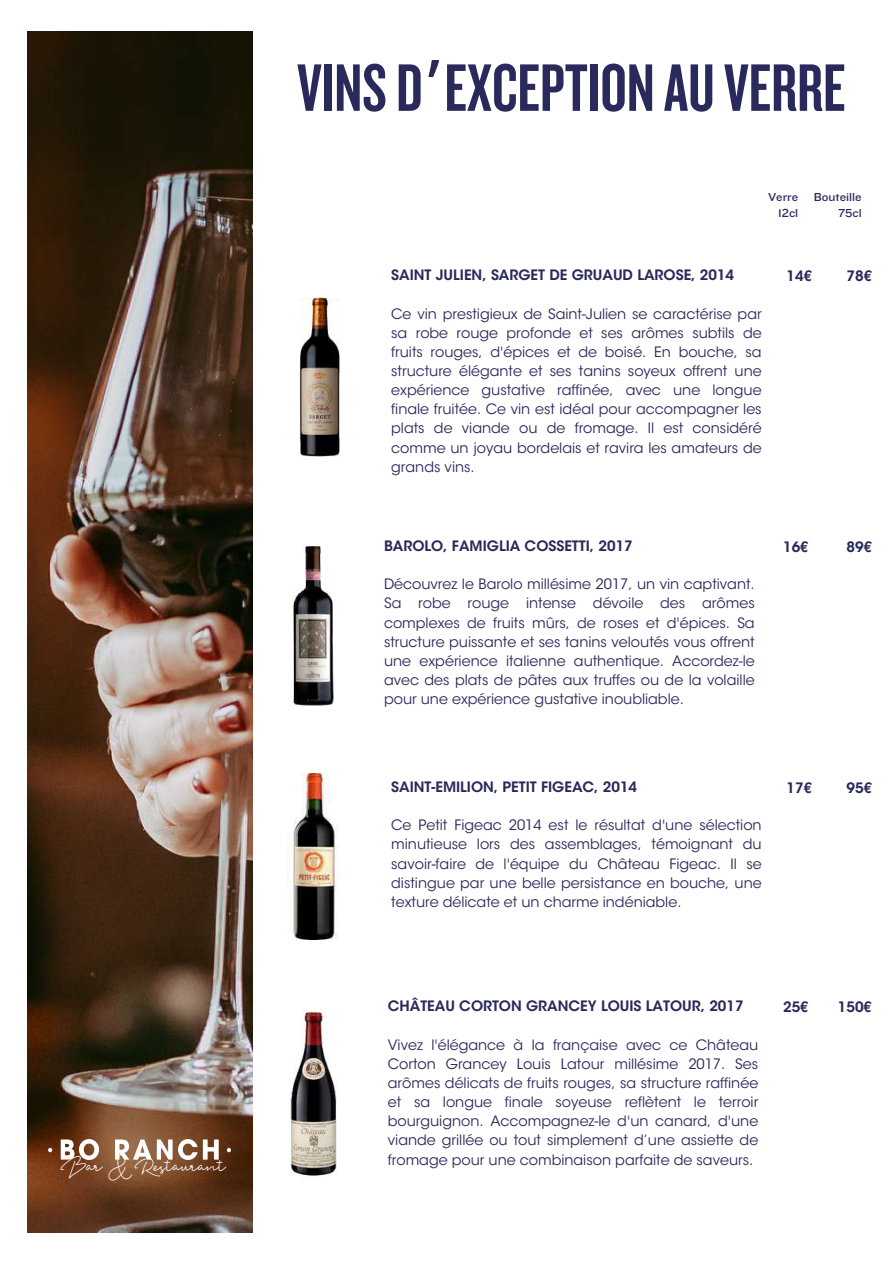
<style>
.page{position:relative;width:894px;height:1264px;background:#fff}
.page>*{position:absolute;margin:0;border:0;box-sizing:border-box;transform-origin:0 0}
.t1{font:69.75px "Knockout HTF48 Featherweight";color:#292a5b}
.t2{font:25.95px "Madelon Script";color:#fff}
.t3{font:14.25px/19.2px "ITC Avant Garde Std";color:#292a5b;text-align:justify}
.t4{font:600 14.25px "ITC Avant Garde Std";color:#292a5b}
.t5{font:12px/16px "Knockout HTF32 Junior Cruiserwt";color:#292a5b;text-align:right}
.s1{font-family:"Noto Sans Gurmukhi"}
</style>
<div class="page">
<img style="left:27px;top:31px;width:225px;height:1201px">
<img style="left:48px;top:1139px;width:183px;height:20px">
<img style="left:290px;top:1009px;width:48px;height:167px">
<img style="left:213px;top:286px;width:127px;height:181px">
<img style="left:293px;top:544px;width:41px;height:162px">
<img style="left:287px;top:773px;width:51px;height:166px">
<h2 class="t2" style="left:60px;top:1150px;width:167px">Bar &amp; Restaurant</h2>
<h1 class="t1" style="left:297px;top:53px;width:550px">VINSD<span class="s1">’</span>EXCEPTION AUVERRE</h1>
<p class="t5" style="left:767px;top:189px;width:32px">Verre<br>12cl</p>
<p class="t5" style="left:813px;top:189px;width:49px">Bouteille<br>75cl</p>
<p class="t4" style="left:391px;top:270px;width:344px">SAINT JULIEN, SARGET DE GRUAUD LAROSE, 2014</p>
<p class="t3" style="left:391px;top:305px;width:372px">Ce vin prestigieux de Saint-Julien se caractérise par sa robe rouge profonde et ses arômes subtils de fruits rouges, d'épices et de boisé. En bouche, sa structure élégante et ses tanins soyeux offrent une expérience gustative raffinée, avec une longue finale fruitée. Ce vin est idéal pour accompagner les plats de viande ou de fromage. Il est considéré comme un joyau bordelais et ravira les amateurs de grands vins.</p>
<p class="t4" style="left:786px;top:271px;width:27px">14€</p>
<p class="t4" style="left:846px;top:271px;width:27px">78€</p>
<p class="t4" style="left:384px;top:540px;width:250px">BAROLO, FAMIGLIA COSSETTI, 2017</p>
<p class="t3" style="left:384px;top:576px;width:372px">Découvrez le Barolo millésime 2017, un vin captivant.<br>Sa robe rouge intense dévoile des arômes complexes de fruits mûrs, de roses et d'épices. Sa structure puissante et ses tanins veloutés vous offrent une expérience italienne authentique. Accordez-le avec des plats de pâtes aux truffes ou de la volaille pour une expérience gustative inoubliable.</p>
<p class="t4" style="left:782px;top:541px;width:27px">16€</p>
<p class="t4" style="left:846px;top:541px;width:27px">89€</p>
<p class="t4" style="left:391px;top:781px;width:247px">SAINT-EMILION, PETIT FIGEAC, 2014</p>
<p class="t3" style="left:391px;top:817px;width:372px">Ce Petit Figeac 2014 est le résultat d'une sélection minutieuse lors des assemblages, témoignant du savoir-faire de l'équipe du Château Figeac. Il se distingue par une belle persistance en bouche, une texture délicate et un charme indéniable.</p>
<p class="t4" style="left:786px;top:782px;width:27px">17€</p>
<p class="t4" style="left:846px;top:782px;width:27px">95€</p>
<p class="t4" style="left:388px;top:1000px;width:357px">CHÂTEAU CORTON GRANCEY LOUIS LATOUR, 2017</p>
<p class="t3" style="left:388px;top:1036px;width:372px">Vivez l'élégance à la française avec ce Château Corton Grancey Louis Latour millésime 2017. Ses arômes délicats de fruits rouges, sa structure raffinée et sa longue finale soyeuse reflètent le terroir bourguignon. Accompagnez-le d'un canard, d'une viande grillée ou tout simplement d’une assiette de fromage pour une combinaison parfaite de saveurs.</p>
<p class="t4" style="left:782px;top:1001px;width:27px">25€</p>
<p class="t4" style="left:837px;top:1001px;width:35px">150€</p>
</div>
